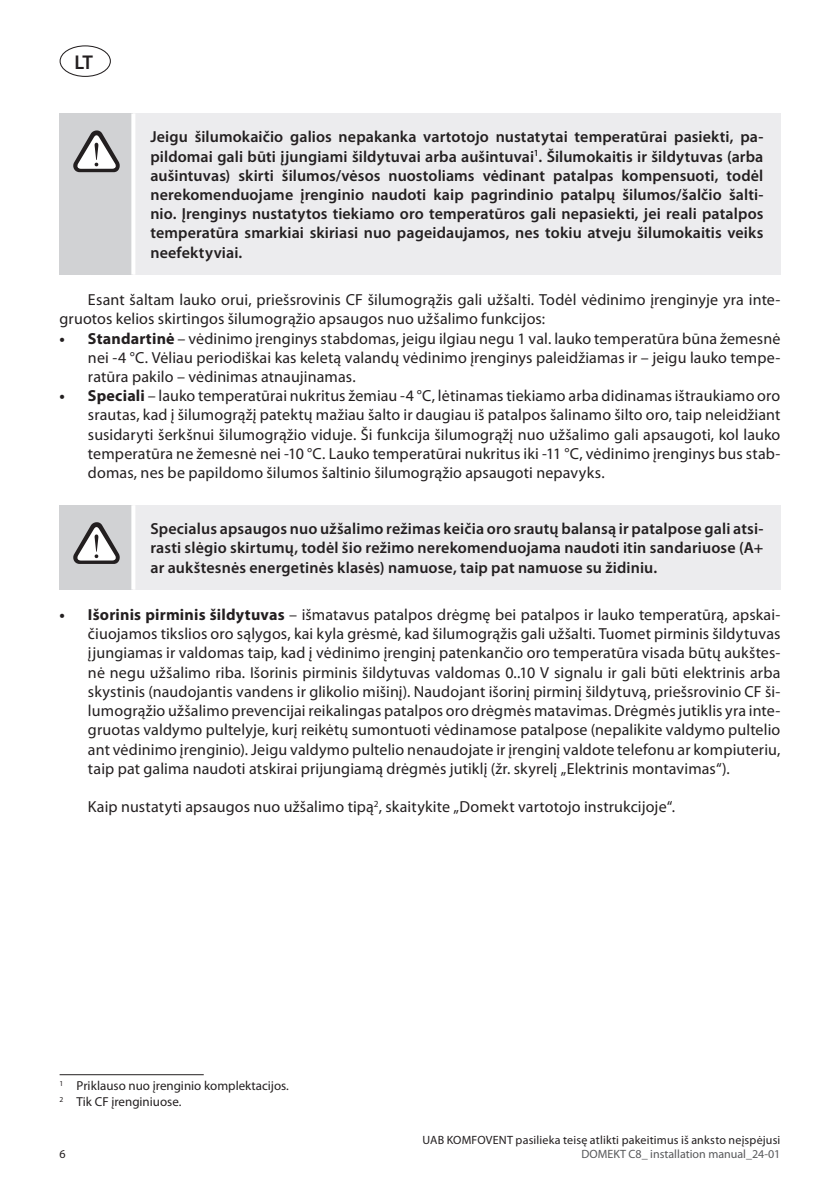
<style>
.page{position:relative;width:840px;height:1191px;background:#fff}
.page>*{position:absolute;margin:0;border:0;box-sizing:border-box;transform-origin:0 0}
.t1{font:600 20px "Myriad Pro";color:#231f20}
.t2{font:16px/19.2px "Myriad Pro";letter-spacing:.005em;color:#231f20;text-align:justify}
.t3{font:600 16px/19.2px "Myriad Pro";letter-spacing:.01em;color:#231f20;text-align:justify}
.t4{font:13px/15.6px "Myriad Pro";color:#231f20}
.t5{font:12px "Myriad Pro";letter-spacing:.015em;color:#231f20}
.t6{font:12px "Myriad Pro";color:#57585a}
.s1{font-weight:700}
</style>
<div class="page">
<div style="left:60px;top:45px;width:51px;height:32px;border:1px solid #231f20;border-radius:50%"></div>
<div style="left:60px;top:113px;width:73px;height:162px;background:#d1d2d4"></div>
<div style="left:133px;top:113px;width:647px;height:162px;background:#ececee"></div>
<svg style="left:131px;top:113px;width:4px;height:162px"></svg>
<svg style="left:73px;top:130px;width:47px;height:42px"></svg>
<div style="left:60px;top:505px;width:73px;height:84px;background:#d1d2d4"></div>
<div style="left:133px;top:505px;width:647px;height:84px;background:#ececee"></div>
<svg style="left:131px;top:505px;width:4px;height:84px"></svg>
<svg style="left:73px;top:522px;width:47px;height:42px"></svg>
<hr style="left:60px;top:1074px;width:144px;height:1px;background:#231f20">
<p class="t1" style="left:74px;top:49px;width:20px">LT</p>
<p class="t3" style="left:150px;top:127px;width:614px">Jeigu šilumokaičio galios nepakanka vartotojo nustatytai temperatūrai pasiekti, pa&shy;pildomai gali būti įjungiami šildytuvai arba aušintuvai<sup>1</sup>. Šilumokaitis ir šildytuvas (arba aušintuvas) skirti šilumos/vėsos nuostoliams vėdinant patalpas kompensuoti, todėl nerekomenduojame įrenginio naudoti kaip pagrindinio patalpų šilumos/šalčio šalti&shy;nio. Įrenginys nustatytos tiekiamo oro temperatūros gali nepasiekti, jei reali patalpos temperatūra smarkiai skiriasi nuo pageidaujamos, nes tokiu atveju šilumokaitis veiks neefektyviai.</p>
<p class="t2" style="left:60px;top:290px;width:722px;text-indent:28px">Esant šaltam lauko orui, priešsrovinis CF šilumogrąžis gali užšalti. Todėl vėdinimo įrenginyje yra inte&shy;gruotos kelios skirtingos šilumogrąžio apsaugos nuo užšalimo funkcijos:</p>
<p class="t2" style="left:88px;top:328px;width:693px;text-indent:-28px"><span class="s1">• Standartinė</span> – vėdinimo įrenginys stabdomas, jeigu ilgiau negu 1 val. lauko temperatūra būna žemesnė nei -4 °C. Vėliau periodiškai kas keletą valandų vėdinimo įrenginys paleidžiamas ir – jeigu lauko tempe&shy;ratūra pakilo – vėdinimas atnaujinamas.</p>
<p class="t2" style="left:88px;top:386px;width:693px;text-indent:-28px"><span class="s1">• Speciali</span> – lauko temperatūrai nukritus žemiau -4 °C, lėtinamas tiekiamo arba didinamas ištraukiamo oro srautas, kad į šilumogrąžį patektų mažiau šalto ir daugiau iš patalpos šalinamo šilto oro, taip neleidžiant susidaryti šerkšnui šilumogrąžio viduje. Ši funkcija šilumogrąžį nuo užšalimo gali apsaugoti, kol lauko temperatūra ne žemesnė nei -10 °C. Lauko temperatūrai nukritus iki -11 °C, vėdinimo įrenginys bus stab&shy;domas, nes be papildomo šilumos šaltinio šilumogrąžio apsaugoti nepavyks.</p>
<p class="t3" style="left:150px;top:519px;width:614px">Specialus apsaugos nuo užšalimo režimas keičia oro srautų balansą ir patalpose gali atsi&shy;rasti slėgio skirtumų, todėl šio režimo nerekomenduojama naudoti itin sandariuose (A+ ar aukštesnės energetinės klasės) namuose, taip pat namuose su židiniu.</p>
<p class="t2" style="left:88px;top:605px;width:693px;text-indent:-28px"><span class="s1">• Išorinis pirminis šildytuvas</span> – išmatavus patalpos drėgmę bei patalpos ir lauko temperatūrą, apskai&shy;čiuojamos tikslios oro sąlygos, kai kyla grėsmė, kad šilumogrąžis gali užšalti. Tuomet pirminis šildytuvas įjungiamas ir valdomas taip, kad į vėdinimo įrenginį patenkančio oro temperatūra visada būtų aukštes&shy;nė negu užšalimo riba. Išorinis pirminis šildytuvas valdomas 0..10 V signalu ir gali būti elektrinis arba skystinis (naudojantis vandens ir glikolio mišinį). Naudojant išorinį pirminį šildytuvą, priešsrovinio CF ši&shy;lumogrąžio užšalimo prevencijai reikalingas patalpos oro drėgmės matavimas. Drėgmės jutiklis yra inte&shy;gruotas valdymo pultelyje, kurį reikėtų sumontuoti vėdinamose patalpose (nepalikite valdymo pultelio ant vėdinimo įrenginio). Jeigu valdymo pultelio nenaudojate ir įrenginį valdote telefonu ar kompiuteriu, taip pat galima naudoti atskirai prijungiamą drėgmės jutiklį (žr. skyrelį „Elektrinis montavimas“).</p>
<p class="t2" style="left:88px;top:797px;width:588px">Kaip nustatyti apsaugos nuo užšalimo tipą<sup>2</sup>, skaitykite „Domekt vartotojo instrukcijoje“.</p>
<p class="t4" style="left:60px;top:1078px;width:231px"><sup>1</sup> Priklauso nuo įrenginio komplektacijos.<br><sup>2</sup> Tik CF įrenginiuose.</p>
<p class="t5" style="left:422px;top:1132px;width:359px">UAB KOMFOVENT pasilieka teisę atlikti pakeitimus iš anksto neįspėjusi</p>
<p class="t5" style="left:60px;top:1146px;width:8px">6</p>
<p class="t6" style="left:581px;top:1146px;width:200px">DOMEKT C8_ installation manual_24-01</p>
</div>
